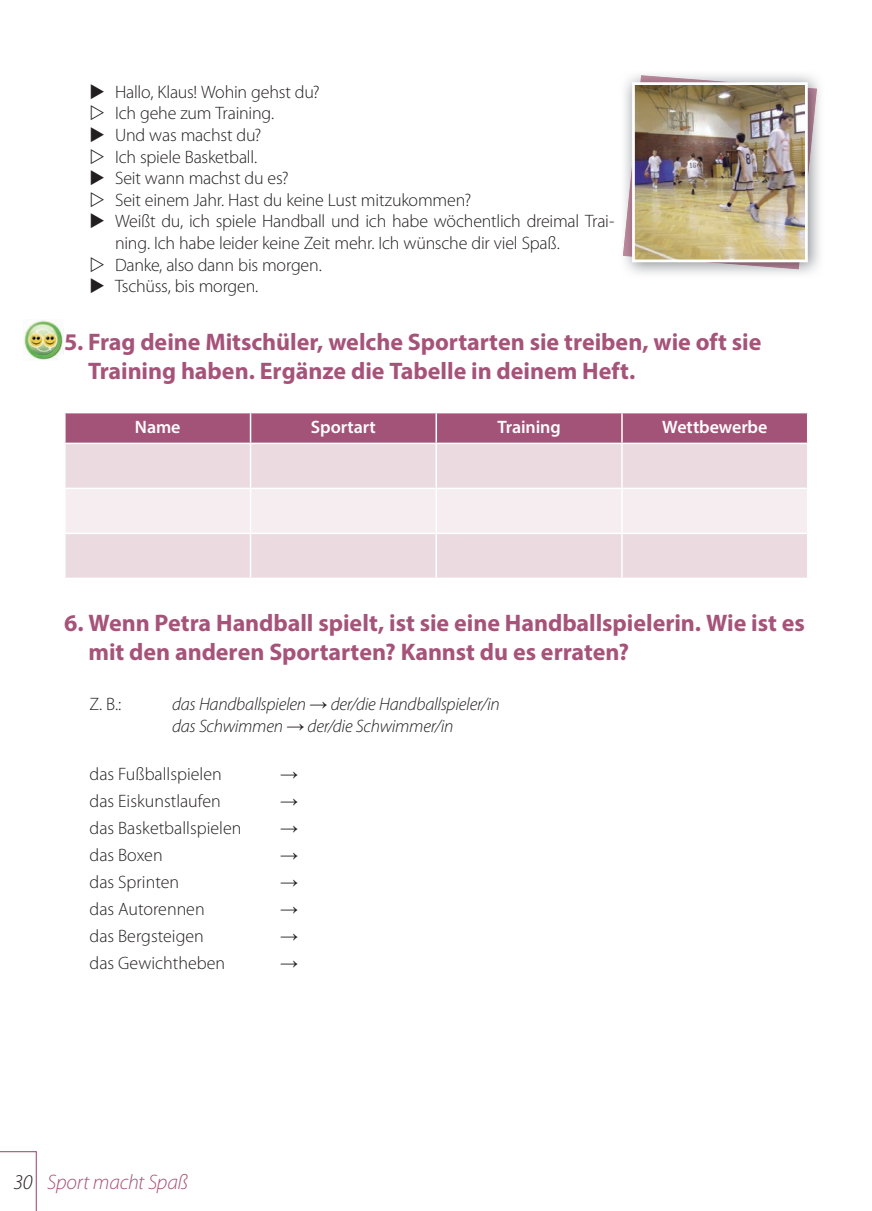
<style>
.page{position:relative;width:872px;height:1211px;background:#fff}
.page>*{position:absolute;margin:0;border:0;box-sizing:border-box;transform-origin:0 0}
.t1{font:700 24px/28.8px "Myriad Pro";letter-spacing:-.005em;color:#a65379}
.t2{font:italic 300 21px "Myriad Pro";letter-spacing:-.015em;color:#a65379}
.t3{font:300 18px/21.6px "Myriad Pro";letter-spacing:-.01em;color:#231f20}
.t4{font:italic 300 18px/21.6px "Myriad Pro";letter-spacing:-.015em;color:#231f20}
.t5{font:600 18px "Myriad Pro";letter-spacing:-.005em;color:#fff}
.t6{font:18px "Times New Roman";color:#231f20}
.s1{font-family:"Times New Roman";font-weight:400;font-style:normal}
.s2{color:#231f20}
</style>
<div class="page">
<svg style="left:66px;top:413px;width:741px;height:30px;background:#a6577b"></svg>
<div style="left:66px;top:444px;width:741px;height:134px;background:#ebdbe1"></div>
<div style="left:66px;top:489px;width:741px;height:44px;background:#f5edef"></div>
<hr style="left:250px;top:413px;width:1px;height:30px;background:#fff">
<hr style="left:435px;top:413px;width:2px;height:30px;background:#fff">
<hr style="left:621px;top:413px;width:1px;height:30px;background:#fff">
<hr style="left:250px;top:444px;width:1px;height:44px;background:#fff">
<hr style="left:435px;top:444px;width:2px;height:44px;background:#fff">
<hr style="left:621px;top:444px;width:1px;height:44px;background:#fff">
<hr style="left:64px;top:488px;width:186px;height:1px;background:#fff">
<hr style="left:250px;top:488px;width:186px;height:1px;background:#fff">
<hr style="left:250px;top:489px;width:1px;height:44px;background:#fff">
<hr style="left:436px;top:488px;width:186px;height:1px;background:#fff">
<hr style="left:435px;top:489px;width:2px;height:44px;background:#fff">
<hr style="left:622px;top:488px;width:186px;height:1px;background:#fff">
<hr style="left:621px;top:489px;width:1px;height:44px;background:#fff">
<hr style="left:64px;top:533px;width:186px;height:1px;background:#fff">
<hr style="left:250px;top:533px;width:186px;height:1px;background:#fff">
<hr style="left:250px;top:534px;width:1px;height:44px;background:#fff">
<hr style="left:436px;top:533px;width:186px;height:1px;background:#fff">
<hr style="left:435px;top:534px;width:2px;height:44px;background:#fff">
<hr style="left:622px;top:533px;width:186px;height:1px;background:#fff">
<hr style="left:621px;top:534px;width:1px;height:44px;background:#fff">
<img style="left:24px;top:320px;width:40px;height:40px">
<img style="left:623px;top:75px;width:194px;height:194px">
<img style="left:636px;top:86px;width:167px;height:172px">
<div style="left:632px;top:82px;width:175px;height:180px;border:3px solid #fff"></div>
<svg style="left:0;top:1151px;width:37px;height:60px"></svg>
<p class="t3" style="left:115px;top:81px;width:206px;text-indent:-26px">◆ Hallo, Klaus! Wohin gehst du?<br>Ich gehe zum Training.</p>
<p class="t3" style="left:90px;top:124px;width:173px;text-align:right">◆ Und was machst du?<br>Ich spiele Basketball.</p>
<p class="t3" style="left:115px;top:168px;width:357px;text-indent:-26px">◆ Seit wann machst du es?<br>Seit einem Jahr. Hast du keine Lust mitzukommen?</p>
<p class="t3" style="left:115px;top:211px;width:501px;text-indent:-26px">◆ Weißt du, ich spiele Handball und ich habe wöchentlich dreimal Trai&shy;ning. Ich habe leider keine Zeit mehr. Ich wünsche dir viel Spaß.<br>Danke, also dann bis morgen.</p>
<p class="t3" style="left:90px;top:276px;width:170px">◆ Tschüss, bis morgen.</p>
<h1 class="t1" style="left:88px;top:326px;width:674px;text-indent:-24px">5. Frag deine Mitschüler, welche Sportarten sie treiben, wie oft sie<br>Training haben. Ergänze die Tabelle in deinem Heft.</h1>
<p class="t5" style="left:135px;top:415px;width:47px">Name</p>
<p class="t5" style="left:311px;top:415px;width:66px">Sportart</p>
<p class="t5" style="left:497px;top:415px;width:65px">Training</p>
<p class="t5" style="left:662px;top:415px;width:107px">Wettbewerbe</p>
<h1 class="t1" style="left:88px;top:607px;width:718px;text-indent:-24px">6. Wenn Petra Handball spielt, ist sie eine Handballspielerin. Wie ist es mit den anderen Sportarten? Kannst du es erraten?</h1>
<p class="t3" style="left:90px;top:693px;width:33px">Z. B.:</p>
<p class="t4" style="left:172px;top:693px;width:329px">das Handballspielen <span class="s1">→</span> der/die Handballspieler/in das Schwimmen <span class="s1">→</span> der/die Schwimmer/in</p>
<p class="t3" style="left:90px;top:764px;width:134px">das Fußballspielen</p>
<p class="t6" style="left:280px;top:762px;width:19px">→</p>
<p class="t3" style="left:90px;top:791px;width:133px">das Eiskunstlaufen</p>
<p class="t6" style="left:280px;top:789px;width:19px">→</p>
<p class="t3" style="left:90px;top:818px;width:153px">das Basketballspielen</p>
<p class="t6" style="left:280px;top:816px;width:19px">→</p>
<p class="t3" style="left:90px;top:845px;width:75px">das Boxen</p>
<p class="t6" style="left:280px;top:843px;width:19px">→</p>
<p class="t3" style="left:90px;top:872px;width:91px">das Sprinten</p>
<p class="t6" style="left:280px;top:870px;width:19px">→</p>
<p class="t3" style="left:90px;top:899px;width:117px">das Autorennen</p>
<p class="t6" style="left:280px;top:897px;width:19px">→</p>
<p class="t3" style="left:90px;top:926px;width:116px">das Bergsteigen</p>
<p class="t6" style="left:280px;top:924px;width:19px">→</p>
<p class="t3" style="left:90px;top:953px;width:137px">das Gewichtheben</p>
<p class="t6" style="left:280px;top:951px;width:19px">→</p>
<p class="t2" style="left:13px;top:1169px;width:176px"><span class="s2">30</span> Sport macht Spaß</p>
</div>
